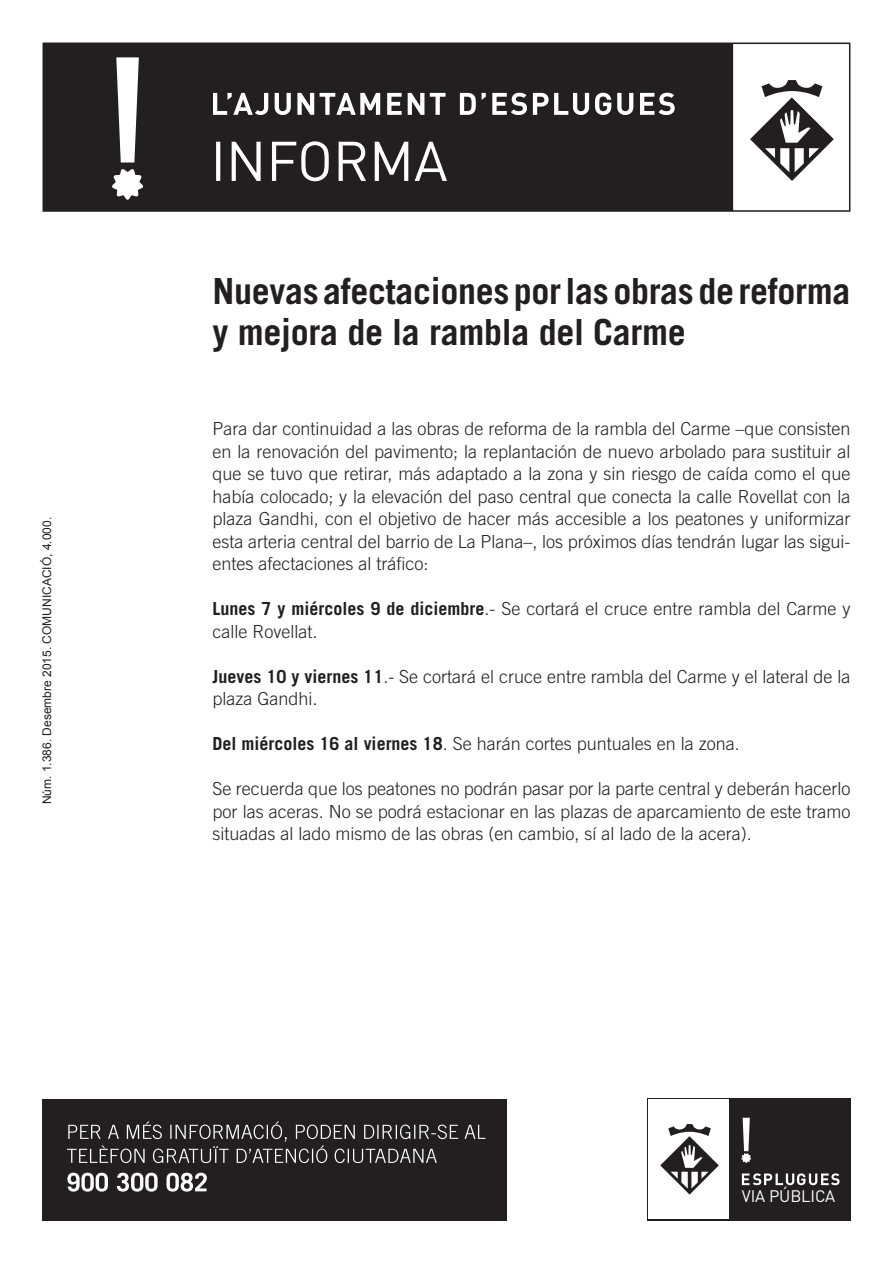
<style>
.page{position:relative;width:893px;height:1263px;background:#fff}
.page>*{position:absolute;margin:0;border:0;box-sizing:border-box;transform-origin:0 0}
.t1{font:700 36px/40.5px "Trade Gothic";letter-spacing:-.01em;color:#231f20}
.t2{font:300 18px/22.5px "Trade Gothic";color:#231f20;text-align:justify}
.t3{font:16.5px "DIN";letter-spacing:-.01em;color:#fff}
.t4{font:12px "Arial";color:#231f20}
.s1{font-weight:700}
</style>
<div class="page">
<svg style="left:43px;top:43px;width:807px;height:169px;background:#433f40"></svg>
<svg style="left:216px;top:141px;width:231px;height:40px"></svg>
<svg style="left:213px;top:93px;width:462px;height:22px"></svg>
<svg style="left:112px;top:57px;width:32px;height:143px"></svg>
<div style="left:43px;top:1098px;width:464px;height:122px;background:#231f20"></div>
<svg style="left:67px;top:1173px;width:140px;height:18px"></svg>
<svg style="left:67px;top:1121px;width:418px;height:42px"></svg>
<div style="left:647px;top:1098px;width:203px;height:122px;background:#231f20"></div>
<div style="left:648px;top:1100px;width:81px;height:119px;background:#fff"></div>
<svg style="left:660px;top:1124px;width:59px;height:70px"></svg>
<svg style="left:741px;top:1118px;width:10px;height:45px"></svg>
<svg style="left:742px;top:1173px;width:97px;height:12px"></svg>
<p class="t4" style="left:39px;top:804px;width:289px;rotate:-90deg">Núm. 1.386. Desembre 2015. COMUNICACIÓ, 4.000.</p>
<p class="t1" style="left:213px;top:271px;width:639px">Nuevas afectaciones por las obras de reforma y mejora de la rambla del Carme</p>
<p class="t2" style="left:213px;top:417px;width:639px">Para dar continuidad a las obras de reforma de la rambla del Carme –que consisten en la renovación del pavimento; la replantación de nuevo arbolado para sustituir al que se tuvo que retirar, más adaptado a la zona y sin riesgo de caída como el que había colocado; y la elevación del paso central que conecta la calle Rovellat con la plaza Gandhi, con el objetivo de hacer más accesible a los peatones y uniformizar esta arteria central del barrio de La Plana–, los próximos días tendrán lugar las sigui&shy;entes afectaciones al tráfico:</p>
<p class="t2" style="left:213px;top:597px;width:639px"><span class="s1">Lunes 7 y miércoles 9 de diciembre</span>.- Se cortará el cruce entre rambla del Carme y calle Rovellat.</p>
<p class="t2" style="left:213px;top:665px;width:639px"><span class="s1">Jueves 10 y viernes 11</span>.- Se cortará el cruce entre rambla del Carme y el lateral de la plaza Gandhi.</p>
<p class="t2" style="left:213px;top:732px;width:529px"><span class="s1">Del miércoles 16 al viernes 18</span>. Se harán cortes puntuales en la zona.</p>
<p class="t2" style="left:213px;top:777px;width:639px">Se recuerda que los peatones no podrán pasar por la parte central y deberán hacerlo por las aceras. No se podrá estacionar en las plazas de aparcamiento de este tramo situadas al lado mismo de las obras (en cambio, sí al lado de la acera).</p>
<p class="t3" style="left:742px;top:1186px;width:95px">VIA PÚBLICA</p>
</div>
